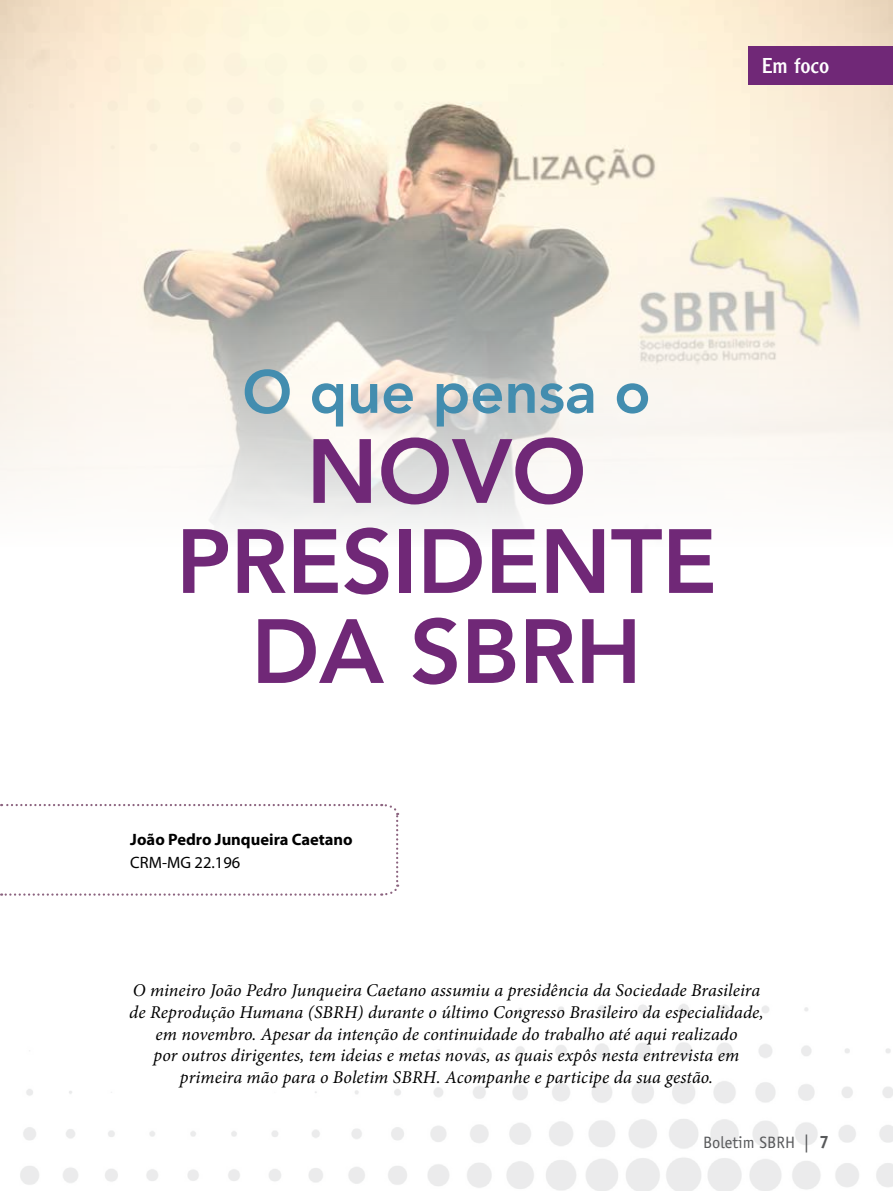
<style>
.page{position:relative;width:893px;height:1191px;background:#fff}
.page>*{position:absolute;margin:0;border:0;box-sizing:border-box;transform-origin:0 0}
.t1{font:800 90px/90px "Avenir";letter-spacing:-.005em;color:#702877;text-align:center}
.t2{font:800 60px "Avenir";color:#438daf}
.t3{font:22.5px "Clearface Got T";color:#fff}
.t4{font:italic 18px/21.6px "Minion Pro";letter-spacing:.005em;color:#000;text-align:center}
.t5{font:700 16.5px "Myriad Pro";color:#000}
.t6{font:16.5px "Officina Sans Std";color:#58595b}
.t7{font:16.5px "Myriad Pro";color:#000}
.s1{font-size:18px}
.s2{font-weight:700;font-size:18px}
</style>
<div class="page">
<img style="left:20px;top:1004px;width:873px;height:187px">
<img style="left:0;top:0;width:893px;height:527px">
<svg style="left:1px;top:803px;width:399px;height:93px"></svg>
<div style="left:748px;top:47px;width:145px;height:38px;background:#702877"></div>
<p class="t3" style="left:762px;top:53px;width:69px">Em foco</p>
<h2 class="t2" style="left:242px;top:356px;width:410px">O QUE PENSA O</h2>
<h1 class="t1" style="left:176px;top:426px;width:542px">NOVO<br>PRESIDENTE<br>DA SBRH</h1>
<p class="t5" style="left:130px;top:829px;width:224px">João Pedro Junqueira Caetano</p>
<p class="t7" style="left:130px;top:852px;width:112px">CRM-MG 22.196</p>
<p class="t4" style="left:129px;top:979px;width:636px">O mineiro João Pedro Junqueira Caetano assumiu a presidência da Sociedade Brasileira de Reprodução Humana (SBRH) durante o último Congresso Brasileiro da especialidade, em novembro. Apesar da intenção de continuidade do trabalho até aqui realizado<br>por outros dirigentes, tem ideias e metas novas, as quais expôs nesta entrevista em primeira mão para o Boletim SBRH. Acompanhe e participe da sua gestão.</p>
<p class="t6" style="left:703px;top:1133px;width:128px">Boletim SBRH <span class="s1">|</span> <span class="s2">7</span></p>
</div>
